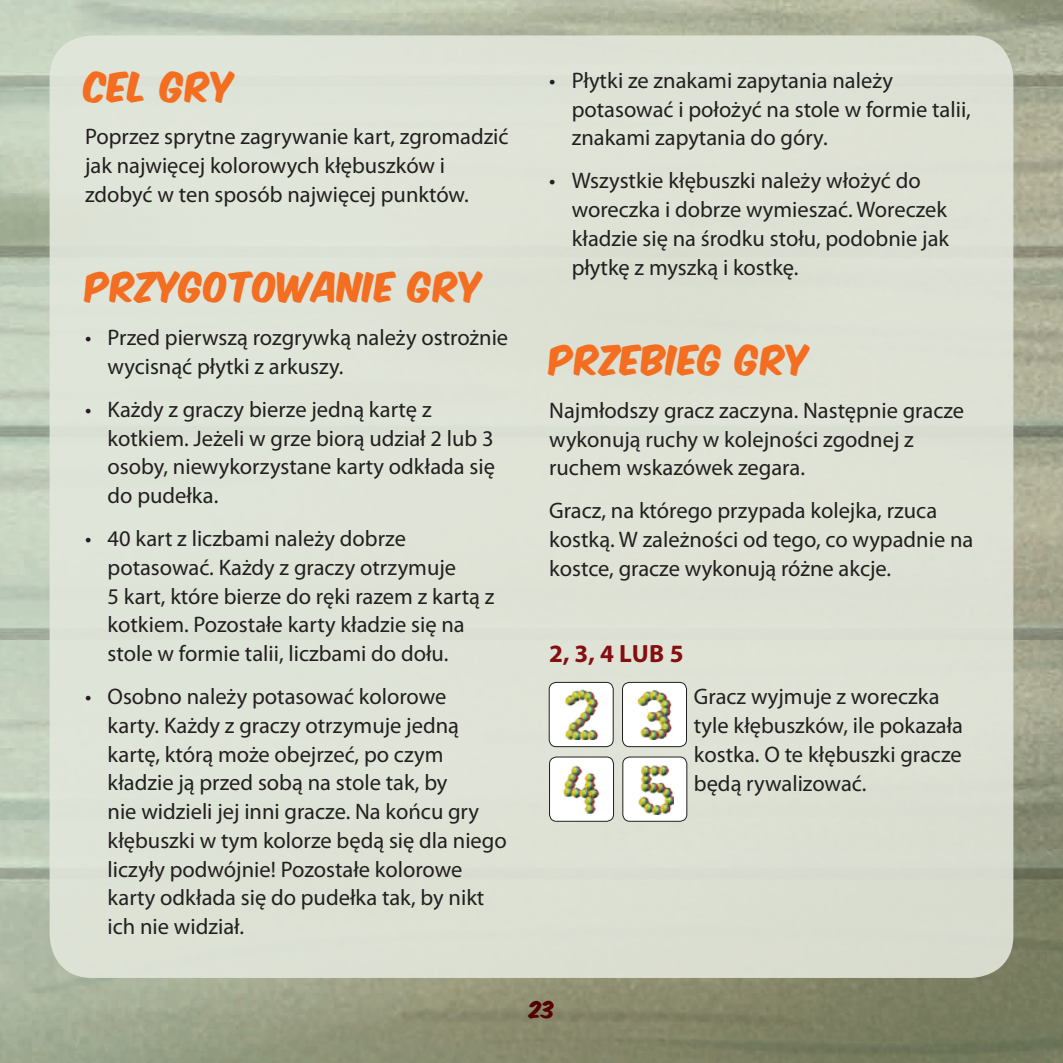
<style>
.page{position:relative;width:1063px;height:1063px;background:#fff}
.page>*{position:absolute;margin:0;border:0;box-sizing:border-box;transform-origin:0 0}
.t1{font:35px "Komika Axis";letter-spacing:.02em;color:#f36e21}
.t2{font:700 25px "Myriad Pro";color:#850e11}
.t3{font:22.5px/28.8px "Myriad Pro";color:#231f20}
.t4{font:20px "Komika Axis";color:#500}
</style>
<div class="page">
<img style="left:0;top:0;width:1063px;height:1063px">
<div style="left:50px;top:35px;width:963px;height:943px;background:#e3e7dc;border-radius:43px"></div>
<img style="left:549px;top:682px;width:64px;height:65px">
<div style="left:549px;top:682px;width:65px;height:65px;border:1px solid #231f20;border-radius:7px"></div>
<img style="left:623px;top:682px;width:64px;height:65px">
<div style="left:622px;top:682px;width:65px;height:65px;border:1px solid #231f20;border-radius:7px"></div>
<img style="left:623px;top:757px;width:64px;height:64px">
<div style="left:623px;top:757px;width:64px;height:65px;border:1px solid #231f20;border-radius:7px"></div>
<img style="left:550px;top:757px;width:64px;height:64px">
<div style="left:549px;top:757px;width:65px;height:65px;border:1px solid #231f20;border-radius:7px"></div>
<h1 class="t1" style="left:85px;top:69px;width:151px">CEL GRY</h1>
<p class="t3" style="left:85px;top:122px;width:425px">Poprzez sprytne zagrywanie kart, zgromadzić jak najwięcej kolorowych kłębuszków i zdobyć w ten sposób najwięcej punktów.</p>
<h1 class="t1" style="left:85px;top:270px;width:399px">PRZYGOTOWANIE GRY</h1>
<p class="t3" style="left:108px;top:323px;width:402px;text-indent:-22px">• Przed pierwszą rozgrywką należy ostrożnie wycisnąć płytki z arkuszy.</p>
<p class="t3" style="left:108px;top:395px;width:389px;text-indent:-22px">• Każdy z graczy bierze jedną kartę z kotkiem. Jeżeli w grze biorą udział 2 lub 3 osoby, niewykorzystane karty odkłada się do pudełka.</p>
<p class="t3" style="left:108px;top:524px;width:388px;text-indent:-22px">• 40 kart z liczbami należy dobrze potasować. Każdy z graczy otrzymuje<br>5 kart, które bierze do ręki razem z kartą z kotkiem. Pozostałe karty kładzie się na stole w formie talii, liczbami do dołu.</p>
<p class="t3" style="left:108px;top:682px;width:401px;text-indent:-22px">• Osobno należy potasować kolorowe<br>karty. Każdy z graczy otrzymuje jedną kartę, którą może obejrzeć, po czym kładzie ją przed sobą na stole tak, by<br>nie widzieli jej inni gracze. Na końcu gry kłębuszki w tym kolorze będą się dla niego liczyły podwójnie! Pozostałe kolorowe karty odkłada się do pudełka tak, by nikt ich nie widział.</p>
<p class="t3" style="left:572px;top:66px;width:401px;text-indent:-22px">• Płytki ze znakami zapytania należy potasować i położyć na stole w formie talii, znakami zapytania do góry.</p>
<p class="t3" style="left:572px;top:166px;width:379px;text-indent:-22px">• Wszystkie kłębuszki należy włożyć do woreczka i dobrze wymieszać. Woreczek kładzie się na środku stołu, podobnie jak płytkę z myszką i kostkę.</p>
<h1 class="t1" style="left:549px;top:342px;width:262px">PRZEBIEG GRY</h1>
<p class="t3" style="left:549px;top:395px;width:417px">Najmłodszy gracz zaczyna. Następnie gracze wykonują ruchy w kolejności zgodnej z ruchem wskazówek zegara.</p>
<p class="t3" style="left:549px;top:496px;width:426px">Gracz, na którego przypada kolejka, rzuca kostką. W zależności od tego, co wypadnie na kostce, gracze wykonują różne akcje.</p>
<p class="t2" style="left:549px;top:637px;width:136px">2, 3, 4 LUB 5</p>
<p class="t3" style="left:694px;top:682px;width:271px">Gracz wyjmuje z woreczka tyle kłębuszków, ile pokazała kostka. O te kłębuszki gracze będą rywalizować.</p>
<p class="t4" style="left:529px;top:999px;width:27px">23</p>
</div>
